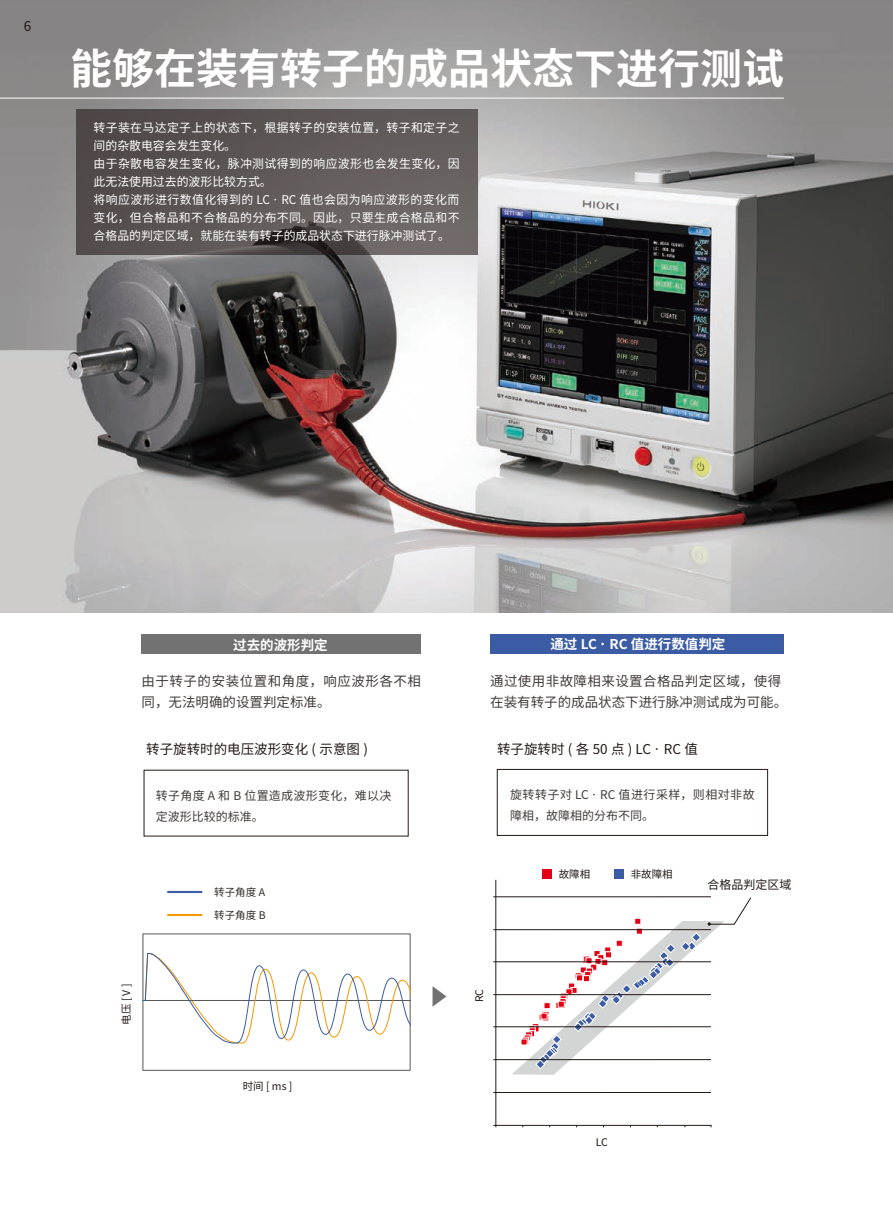
<style>
.page{position:relative;width:893px;height:1212px;background:#fff}
.page>*{position:absolute;margin:0;border:0;box-sizing:border-box;transform-origin:0 0}
.t1{font:700 42px "Source Han Sans CN";color:#fff}
.t2{font:700 22.5px "Futo Min A101 Pro";color:#727272}
.t3{font:13.5px/21px "Source Han Sans CN";color:#3f3b3a}
.t4{font:13.5px "Source Han Sans CN";color:#231916}
.t5{font:13.5px/21px "Source Han Sans CN";letter-spacing:.03em;color:#3f3b3a}
.t6{font:700 13.5px "Source Han Sans CN";color:#fff}
.t7{font:12px/18px "Source Han Sans CN";letter-spacing:.03em;color:#fff}
.t8{font:12px/21px "Source Han Sans CN";letter-spacing:.025em;color:#3f3b3a}
.t9{font:12px "Source Han Sans CN";color:#231916}
.t10{font:10.5px "Source Han Sans CN";color:#231916}
.t11{font:10.5px/23px "Source Han Sans CN";color:#302826}
</style>
<div class="page">
<img style="left:0;top:0;width:893px;height:612px">
<hr style="left:0;top:98px;width:784px;height:1px;background:#fff">
<svg style="left:76px;top:109px;width:401px;height:145px;background:#5c5654"></svg>
<div style="left:142px;top:634px;width:279px;height:20px;background:#727272"></div>
<div style="left:490px;top:634px;width:293px;height:20px;background:#3b5ca4"></div>
<hr style="left:493px;top:896px;width:218px;height:1px;background:#231916">
<hr style="left:493px;top:929px;width:218px;height:1px;background:#231916">
<hr style="left:493px;top:961px;width:218px;height:1px;background:#231916">
<hr style="left:493px;top:994px;width:218px;height:1px;background:#231916">
<hr style="left:493px;top:1026px;width:218px;height:1px;background:#231916">
<hr style="left:493px;top:1059px;width:218px;height:1px;background:#231916">
<hr style="left:493px;top:1092px;width:218px;height:1px;background:#231916">
<hr style="left:493px;top:1125px;width:218px;height:1px;background:#231916">
<hr style="left:495px;top:880px;width:1px;height:247px;background:#231916">
<div style="left:614px;top:870px;width:10px;height:9px;background:#3b5ca4"></div>
<div style="left:542px;top:870px;width:10px;height:9px;background:#e60013"></div>
<svg style="left:512px;top:897px;width:239px;height:178px"></svg>
<hr style="left:167px;top:891px;width:35px;height:2px;background:#3b5ca4">
<hr style="left:167px;top:914px;width:35px;height:2px;background:#f39800">
<div style="left:142px;top:933px;width:269px;height:138px;border:1px solid #595857"></div>
<svg style="left:143px;top:952px;width:268px;height:92px"></svg>
<div style="left:497px;top:769px;width:271px;height:67px;border:1px solid #231916"></div>
<p class="t4" style="left:24px;top:18px;width:9px">6</p>
<h1 class="t1" style="left:70px;top:45px;width:715px">能够在装有转子的成品状态下进行测试</h1>
<p class="t7" style="left:94px;top:119px;width:368px">转子装在马达定子上的状态下，根据转子的安装位置，转子和定子之间的杂散电容会发生变化。<br>由于杂散电容发生变化，脉冲测试得到的响应波形也会发生变化，因此无法使用过去的波形比较方式。<br>将响应波形进行数值化得到的 LC · RC 值也会因为响应波形的变化而变化，但合格品和不合格品的分布不同。因此，只要生成合格品和不合格品的判定区域，就能在装有转子的成品状态下进行脉冲测试了。</p>
<p class="t6" style="left:233px;top:637px;width:96px">过去的波形判定</p>
<p class="t5" style="left:142px;top:671px;width:281px">由于转子的安装位置和角度，响应波形各不相同，无法明确的设置判定标准。</p>
<p class="t4" style="left:146px;top:741px;width:223px">转子旋转时的电压波形变化 ( 示意图 )</p>
<p class="t8" style="left:156px;top:785px;width:237px">转子角度 A 和 B 位置造成波形变化，难以决定波形比较的标准。</p>
<p class="t10" style="left:121px;top:1025px;width:43px;rotate:-90deg">电压 [ V ]</p>
<p class="t11" style="left:214px;top:881px;width:53px">转子角度 A转子角度 B</p>
<p class="t10" style="left:243px;top:1080px;width:51px">时间 [ ms ]</p>
<h2 class="t2" style="left:427px;top:979px;width:24px">▶</h2>
<p class="t6" style="left:550px;top:636px;width:176px">通过 LC · RC 值进行数值判定</p>
<p class="t3" style="left:490px;top:671px;width:298px">通过使用非故障相来设置合格品判定区域，使得在装有转子的成品状态下进行脉冲测试成为可能。</p>
<p class="t4" style="left:497px;top:741px;width:202px">转子旋转时(各50点) LC·RC值</p>
<p class="t8" style="left:510px;top:784px;width:246px">旋转转子对 LC · RC 值进行采样，则相对非故障相，故障相的分布不同。</p>
<p class="t10" style="left:473px;top:1002px;width:15px;rotate:-90deg">RC</p>
<p class="t10" style="left:559px;top:869px;width:33px">故障相</p>
<p class="t10" style="left:631px;top:869px;width:43px">非故障相</p>
<p class="t9" style="left:708px;top:877px;width:85px">合格品判定区域</p>
<p class="t10" style="left:596px;top:1136px;width:14px">LC</p>
</div>
